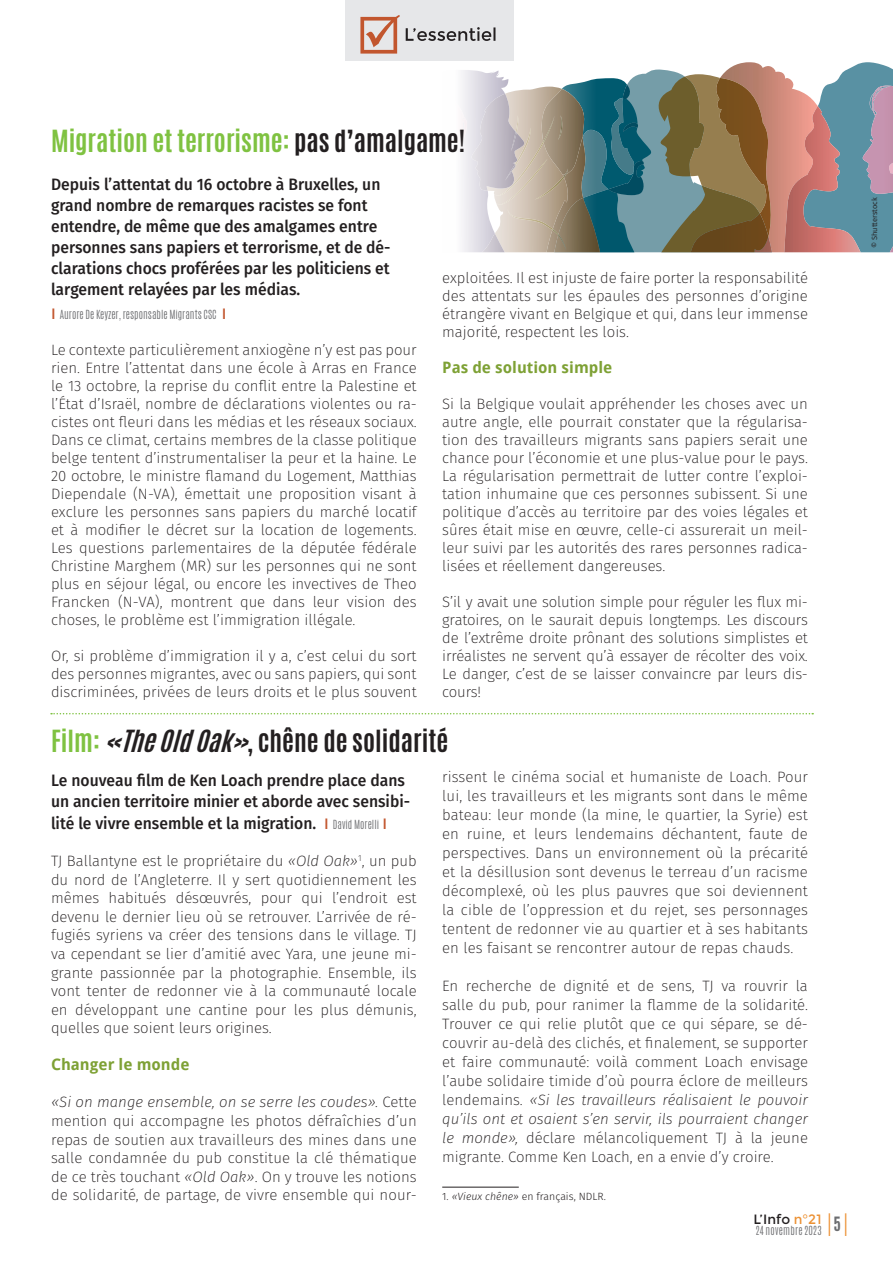
<style>
.page{position:relative;width:893px;height:1263px;background:#fff}
.page>*{position:absolute;margin:0;border:0;box-sizing:border-box;transform-origin:0 0}
.t1{font:300 25.95px "Antonio";color:#ec9134;scale:.64 1}
.Ess-Titre_vert{font:700 25.5px "Antonio";color:#7fc241}
.Ess-Titre_vert-2{font:700 25.5px "Antonio";color:#231f20}
.Chap{font:500 16.5px/21px "Fira Sans";color:#231f20;scale:.95 1}
.Ess-iT{font:700 15.75px "Droid Sans";color:#7ea135}
.Texte{font:200 15px/18px "Fira Sans";color:#231f20;text-align:justify}
.t2{font:13.5px "Montserrat";letter-spacing:.005em;color:#231f20}
.Chap-2{font:300 10.5px "Antonio";color:#6c6d70}
.note_bas_de_page{font:300 10.5px "Fira Sans";color:#231f20}
.Chap-3{font:300 10.5px "Antonio";letter-spacing:.035em;color:#6c6d70}
.photo{font:7.5px "Fira Sans";color:#231f20}
.s1{color:#231f20}
.s2{font-family:"Montserrat";font-weight:400;font-size:15px;color:#c2562e}
.s3{color:#7fc241}
.s4{font-style:italic}
.s5{font-family:"Antonio";font-weight:300;font-size:10.5px;color:#6c6d70}
.s6{color:#ec9134}
</style>
<div class="page">
<div style="left:345px;top:0;width:169px;height:61px;background:#e6e7e9"></div>
<svg style="left:406px;top:27px;width:89px;height:14px"></svg>
<svg style="left:360px;top:15px;width:40px;height:39px"></svg>
<hr style="left:442px;top:1187px;width:77px;height:1px;background:#231f20">
<div style="left:442px;top:42px;width:451px;height:210px;background:#fff"></div>
<svg style="left:461px;top:62px;width:432px;height:190px"></svg>
<svg style="left:51px;top:713px;width:762px;height:1px"></svg>
<p class="Ess-Titre_vert" style="left:51px;top:122px;width:416px">Migration et terrorisme: <span class="s1">pas d’amalgame!</span></p>
<p class="Chap" style="left:51px;top:173px;width:359px">Depuis l’attentat du 16 octobre à Bruxelles, un grand nombre de remarques racistes se font entendre, de même que des amalgames entre personnes sans papiers et terrorisme, et de dé&shy;clarations chocs proférées par les politiciens et largement relayées par les médias.</p>
<p class="Chap-2" style="left:51px;top:307px;width:177px"><span class="s2">I</span> Aurore De Keyzer, responsable Migrants CSC <span class="s2">I</span></p>
<p class="Texte" style="left:51px;top:340px;width:367px">Le contexte particulièrement anxiogène n’y est pas pour rien. Entre l’attentat dans une école à Arras en France le 13 octobre, la reprise du conflit entre la Palestine et l’État d’Israël, nombre de déclarations violentes ou ra&shy;cistes ont fleuri dans les médias et les réseaux sociaux.</p>
<p class="Texte" style="left:51px;top:430px;width:367px">Dans ce climat, certains membres de la classe politique belge tentent d’instrumentaliser la peur et la haine. Le 20 octobre, le ministre flamand du Logement, Matthias Diependale (N-VA), émettait une proposition visant à exclure les personnes sans papiers du marché locatif et à modifier le décret sur la location de logements.<br>Les questions parlementaires de la députée fédérale Christine Marghem (MR) sur les personnes qui ne sont plus en séjour légal, ou encore les invectives de Theo Francken (N-VA), montrent que dans leur vision des choses, le problème est l’immigration illégale.</p>
<p class="Texte" style="left:51px;top:646px;width:367px">Or, si problème d’immigration il y a, c’est celui du sort des personnes migrantes, avec ou sans papiers, qui sont discriminées, privées de leurs droits et le plus souvent</p>
<p class="Texte" style="left:442px;top:269px;width:367px">exploitées. Il est injuste de faire porter la responsabilité des attentats sur les épaules des personnes d’origine étrangère vivant en Belgique et qui, dans leur immense majorité, respectent les lois.</p>
<p class="Ess-iT" style="left:442px;top:357px;width:172px">Pas de solution simple</p>
<p class="Texte" style="left:442px;top:395px;width:367px">Si la Belgique voulait appréhender les choses avec un autre angle, elle pourrait constater que la régularisa&shy;tion des travailleurs migrants sans papiers serait une chance pour l’économie et une plus-value pour le pays.<br>La régularisation permettrait de lutter contre l’exploi&shy;tation inhumaine que ces personnes subissent. Si une politique d’accès au territoire par des voies légales et sûres était mise en œuvre, celle-ci assurerait un meil&shy;leur suivi par les autorités des rares personnes radica&shy;lisées et réellement dangereuses.</p>
<p class="Texte" style="left:442px;top:593px;width:367px">S’il y avait une solution simple pour réguler les flux mi&shy;gratoires, on le saurait depuis longtemps. Les discours de l’extrême droite prônant des solutions simplistes et irréalistes ne servent qu’à essayer de récolter des voix.<br>Le danger, c’est de se laisser convaincre par leurs dis&shy;cours!</p>
<p class="Ess-Titre_vert-2" style="left:51px;top:722px;width:399px"><span class="s3">Film:</span> <span class="s4">«TheOldOak»</span>, chêne de solidarité</p>
<p class="Chap" style="left:51px;top:769px;width:379px;line-height:21.6px">Le nouveau film de Ken Loach prendre place dans un ancien territoire minier et aborde avec sensibi&shy;lité le vivre ensemble et la migration. <span class="s2">I</span> <span class="s5">David Morelli</span> <span class="s2">I</span></p>
<p class="Texte" style="left:51px;top:852px;width:367px;line-height:18.6px">TJ Ballantyne est le propriétaire du <span class="s4">«Old Oak»</span><sup>1</sup>, un pub du nord de l’Angleterre. Il y sert quotidiennement les mêmes habitués désœuvrés, pour qui l’endroit est devenu le dernier lieu où se retrouver. L’arrivée de ré&shy;fugiés syriens va créer des tensions dans le village. TJ va cependant se lier d’amitié avec Yara, une jeune mi&shy;grante passionnée par la photographie. Ensemble, ils vont tenter de redonner vie à la communauté locale en développant une cantine pour les plus démunis, quelles que soient leurs origines.</p>
<p class="Ess-iT" style="left:51px;top:1053px;width:140px">Changer le monde</p>
<p class="Texte" style="left:51px;top:1093px;width:367px;line-height:18.6px"><span class="s4">«Si on mange ensemble, on se serre les coudes».</span> Cette mention qui accompagne les photos défraîchies d’un repas de soutien aux travailleurs des mines dans une salle condamnée du pub constitue la clé thématique de ce très touchant <span class="s4">«Old Oak»</span>. On y trouve les notions de solidarité, de partage, de vivre ensemble qui nour-</p>
<p class="Texte" style="left:442px;top:767px;width:367px;line-height:18.9px">rissent le cinéma social et humaniste de Loach. Pour lui, les travailleurs et les migrants sont dans le même bateau: leur monde (la mine, le quartier, la Syrie) est en ruine, et leurs lendemains déchantent, faute de perspectives. Dans un environnement où la précarité et la désillusion sont devenus le terreau d’un racisme décomplexé, où les plus pauvres que soi deviennent la cible de l’oppression et du rejet, ses personnages tentent de redonner vie au quartier et à ses habitants en les faisant se rencontrer autour de repas chauds.</p>
<p class="Texte" style="left:442px;top:976px;width:367px;line-height:18.9px">En recherche de dignité et de sens, TJ va rouvrir la salle du pub, pour ranimer la flamme de la solidarité.<br>Trouver ce qui relie plutôt que ce qui sépare, se dé&shy;couvrir au-delà des clichés, et finalement, se supporter et faire communauté: voilà comment Loach envisage l’aube solidaire timide d’où pourra éclore de meilleurs lendemains. <span class="s4">«Si les travailleurs réalisaient le pouvoir qu’ils ont et osaient s’en servir, ils pourraient changer le monde»,</span> déclare mélancoliquement TJ à la jeune migrante. Comme Ken Loach, en a envie d’y croire.</p>
<p class="note_bas_de_page" style="left:442px;top:1189px;width:165px">1. <span class="s4">«Vieux chêne»</span> en français, NDLR.</p>
<p class="t2" style="left:753px;top:1211px;width:70px">L’Info <span class="s6">n°21</span></p>
<p class="t1" style="left:827px;top:1206px;width:33px">I<sup>5</sup>I</p>
<p class="Chap-3" style="left:756px;top:1223px;width:67px">24 novembre 2023</p>
<p class="photo" style="left:869px;top:248px;width:52px;rotate:-90deg">© Shutterstock</p>
</div>
